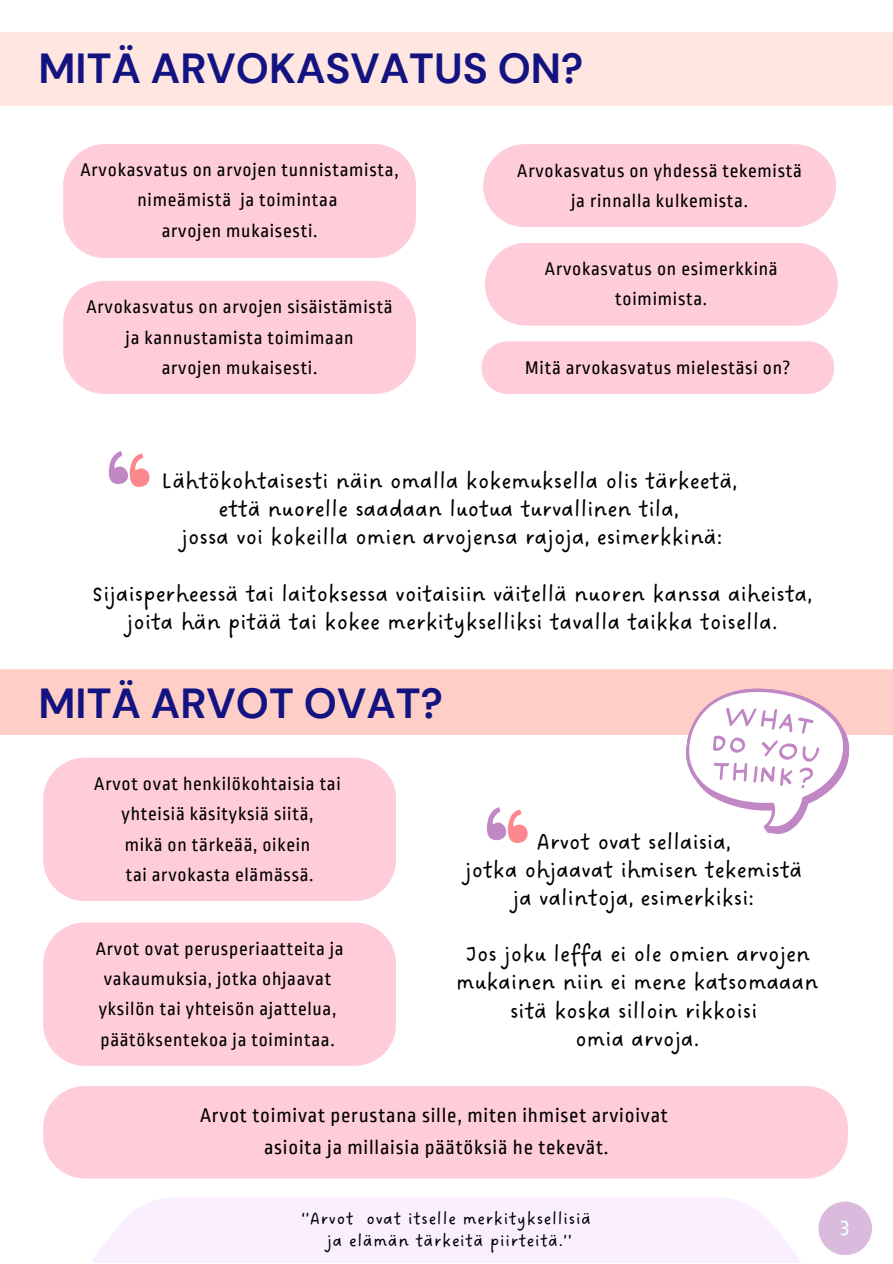
<style>
.page{position:relative;width:893px;height:1264px;background:#fff}
.page>*{position:absolute;margin:0;border:0;box-sizing:border-box;transform-origin:0 0}
.t1{font:700 42px "DM Sans";color:#131481}
.t2{font:24px/28px "DO Sans Regular";color:#000;text-align:center}
.t3{font:23.4px "Ropa Sans";color:#f6ffff}
.t4{font:20.7px "Ropa Sans";letter-spacing:.04em;color:#000}
.t5{font:19.35px/30.2px "Ropa Sans";letter-spacing:.04em;color:#000;text-align:center}
.t6{font:18px "DO Sans Regular";letter-spacing:.04em;color:#000}
</style>
<div class="page">
<svg style="left:92px;top:1198px;width:708px;height:64px;fill:#faefff"></svg>
<div style="left:0;top:32px;width:892px;height:74px;background:#ffe6e0"></div>
<div style="left:818px;top:1201px;width:53px;height:54px;background:#dabadd;border-radius:50%"></div>
<div style="left:0;top:669px;width:892px;height:66px;background:#ffcec7"></div>
<svg style="left:487px;top:807px;width:41px;height:36px"></svg>
<svg style="left:109px;top:451px;width:41px;height:36px"></svg>
<div style="left:43px;top:922px;width:353px;height:143px;background:#ffcdda;border-radius:42px"></div>
<div style="left:43px;top:757px;width:353px;height:144px;background:#ffcdda;border-radius:42px"></div>
<div style="left:43px;top:1086px;width:804px;height:92px;background:#ffcdda;border-radius:42px"></div>
<svg style="left:678px;top:681px;width:176px;height:153px"></svg>
<div style="left:63px;top:144px;width:353px;height:114px;background:#ffcdda;border-radius:42px"></div>
<div style="left:63px;top:281px;width:353px;height:113px;background:#ffcdda;border-radius:42px"></div>
<div style="left:483px;top:144px;width:353px;height:83px;background:#ffcdda;border-radius:41px"></div>
<div style="left:485px;top:243px;width:352px;height:82px;background:#ffcdda;border-radius:41px"></div>
<div style="left:481px;top:341px;width:353px;height:53px;background:#ffcdda"></div>
<p class="t1" style="left:39px;top:42px;width:546px">MITÄ ARVOKASVATUS ON?</p>
<p class="t5" style="left:81px;top:155px;width:319px">Arvokasvatus on arvojen tunnistamista, nimeämistä ja toimintaa</p>
<p class="t5" style="left:162px;top:215px;width:157px">arvojen mukaisesti.</p>
<p class="t5" style="left:86px;top:292px;width:307px">Arvokasvatus on arvojen sisäistämistä</p>
<p class="t5" style="left:126px;top:322px;width:229px">ja kannustamista toimimaan</p>
<p class="t5" style="left:162px;top:353px;width:157px">arvojen mukaisesti.</p>
<p class="t5" style="left:517px;top:156px;width:286px">Arvokasvatus on yhdessä tekemistä</p>
<p class="t5" style="left:571px;top:186px;width:178px">ja rinnalla kulkemista.</p>
<p class="t5" style="left:545px;top:254px;width:234px">Arvokasvatus on esimerkkinä toimimista.</p>
<p class="t5" style="left:525px;top:353px;width:267px">Mitä arvokasvatus mielestäsi on?</p>
<p class="t2" style="left:160px;top:468px;width:578px">Lähtökohtaisesti näin omalla kokemuksella olis tärkeetä,</p>
<p class="t2" style="left:218px;top:496px;width:462px">että nuorelle saadaan luotua turvallinen tila,</p>
<p class="t2" style="left:181px;top:524px;width:543px">jossa voi kokeilla omien arvojensa rajoja, esimerkkinä:</p>
<p class="t2" style="left:92px;top:580px;width:721px">Sijaisperheessä tai laitoksessa voitaisiin väitellä nuoren kanssa aiheista,</p>
<p class="t2" style="left:127px;top:608px;width:652px">joita hän pitää tai kokee merkitykselliksi tavalla taikka toisella.</p>
<p class="t1" style="left:39px;top:675px;width:406px">MITÄ ARVOT OVAT?</p>
<p class="t5" style="left:94px;top:769px;width:248px">Arvot ovat henkilökohtaisia tai</p>
<p class="t5" style="left:122px;top:799px;width:193px">yhteisiä käsityksiä siitä,</p>
<p class="t5" style="left:125px;top:829px;width:187px">mikä on tärkeää, oikein</p>
<p class="t5" style="left:126px;top:859px;width:189px">tai arvokasta elämässä.</p>
<p class="t5" style="left:96px;top:934px;width:249px">Arvot ovat perusperiaatteita ja vakaumuksia, jotka ohjaavat</p>
<p class="t5" style="left:99px;top:994px;width:239px">yksilön tai yhteisön ajattelua,</p>
<p class="t5" style="left:100px;top:1024px;width:236px">päätöksentekoa ja toimintaa.</p>
<p class="t2" style="left:537px;top:828px;width:195px">Arvot ovat sellaisia,</p>
<p class="t2" style="left:465px;top:856px;width:339px">jotka ohjaavat ihmisen tekemistä</p>
<p class="t2" style="left:513px;top:885px;width:243px">ja valintoja, esimerkiksi:</p>
<p class="t2" style="left:456px;top:941px;width:364px">Jos joku leffa ei ole omien arvojen mukainen niin ei mene katsomaaan sitä koska silloin rikkoisi</p>
<p class="t2" style="left:575px;top:1025px;width:125px">omia arvoja.</p>
<p class="t4" style="left:200px;top:1104px;width:469px">Arvot toimivat perustana sille, miten ihmiset arvioivat</p>
<p class="t4" style="left:264px;top:1137px;width:346px">asioita ja millaisia päätöksiä he tekevät.</p>
<p class="t6" style="left:302px;top:1208px;width:290px">‘’Arvot ovat itselle merkityksellisiä</p>
<p class="t6" style="left:327px;top:1229px;width:246px">ja elämän tärkeitä piirteitä.’’</p>
<p class="t3" style="left:840px;top:1215px;width:11px">3</p>
</div>
